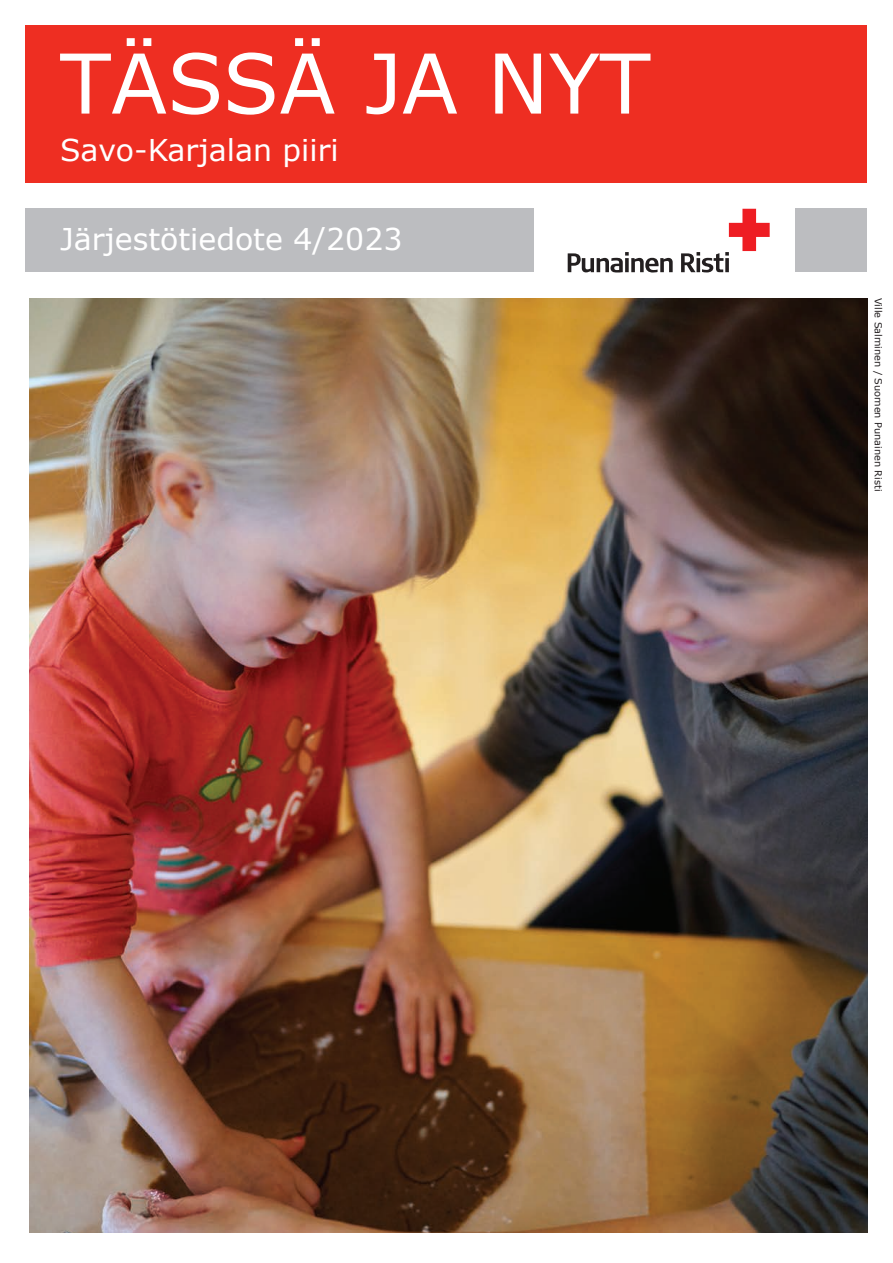
<style>
.page{position:relative;width:893px;height:1263px;background:#fff}
.page>*{position:absolute;margin:0;border:0;box-sizing:border-box;transform-origin:0 0}
.t1{font:82.5px "Verdana";color:#fff}
.t2{font:30px "Verdana";color:#fff}
.t3{font:9.75px "Verdana";color:#231f20}
</style>
<div class="page">
<div style="left:26px;top:26px;width:841px;height:157px;background:#ee2e22"></div>
<div style="left:26px;top:208px;width:508px;height:64px;background:#bcbdc0"></div>
<div style="left:795px;top:208px;width:72px;height:64px;background:#bcbdc0"></div>
<svg style="left:681px;top:209px;width:89px;height:63px"></svg>
<svg style="left:725px;top:258px;width:4px;height:14px"></svg>
<svg style="left:568px;top:252px;width:105px;height:21px"></svg>
<img style="left:29px;top:298px;width:838px;height:935px">
<h1 class="t1" style="left:60px;top:31px;width:592px">TÄSSÄ JA NYT</h1>
<p class="t2" style="left:60px;top:131px;width:280px">Savo-Karjalan piiri</p>
<p class="t2" style="left:60px;top:220px;width:344px">Järjestötiedote 4/2023</p>
<p class="t3" style="left:885px;top:298px;width:195px;rotate:90deg">Ville Salminen / Suomen Punainen Risti</p>
</div>
